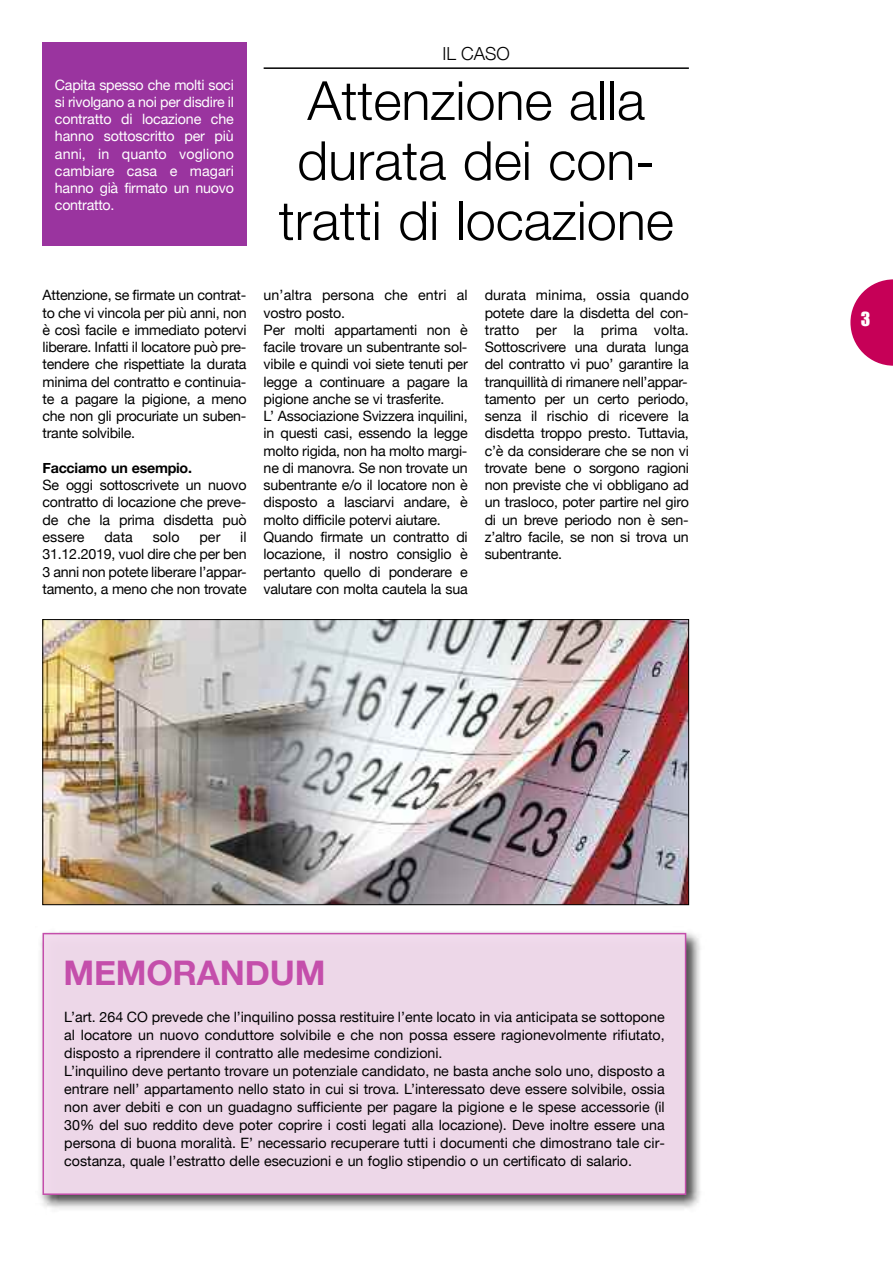
<style>
.page{position:relative;width:893px;height:1263px;background:#fff}
.page>*{position:absolute;margin:0;border:0;box-sizing:border-box;transform-origin:0 0}
.t1{font:300 54px/60px "Helvetica Neue";color:#000;text-align:center}
.t2{font:700 33.9px "Helvetica Neue";letter-spacing:-.005em;color:#c44eab}
.t3{font:300 18px "Helvetica Neue";color:#000}
.t4{font:18px "Impact";color:#fff}
.t5{font:14.25px/17.2px "Helvetica Neue";color:#000;text-align:justify}
.t6{font:14.25px/17.2px "Helvetica Neue";letter-spacing:-.015em;color:#fff;text-align:justify}
.t7{font:700 14.25px "Helvetica Neue";letter-spacing:-.015em;color:#000}
</style>
<div class="page">
<svg style="left:850px;top:279px;width:43px;height:87px"></svg>
<hr style="left:264px;top:67px;width:425px;height:2px;background:#000">
<div style="left:43px;top:43px;width:204px;height:203px;background:#9a349f"></div>
<img style="left:45px;top:621px;width:642px;height:282px">
<div style="left:43px;top:619px;width:646px;height:286px;border:1px solid #000"></div>
<img style="left:40px;top:931px;width:660px;height:278px">
<div style="left:44px;top:934px;width:641px;height:259px;background:#f3dcee"></div>
<div style="left:43px;top:933px;width:643px;height:262px;border:2px solid #c44eab"></div>
<p class="t6" style="left:55px;top:76px;width:180px">Capita spesso che molti soci si rivolgano a noi per disdire il contratto di locazione che hanno sottoscritto per più anni, in quanto vogliono cambiare casa e magari hanno già firmato un nuovo contratto.</p>
<p class="t3" style="left:443px;top:43px;width:69px">IL CASO</p>
<h1 class="t1" style="left:279px;top:70px;width:397px">Attenzione alla durata dei con&shy;tratti di locazione</h1>
<p class="t5" style="left:43px;top:287px;width:206px">Attenzione, se firmate un contrat&shy;to che vi vincola per più anni, non è così facile e immediato potervi liberare. Infatti il locatore può pre&shy;tendere che rispettiate la durata minima del contratto e continuia&shy;te a pagare la pigione, a meno che non gli procuriate un suben&shy;trante solvibile.</p>
<p class="t7" style="left:43px;top:459px;width:151px">Facciamo un esempio.</p>
<p class="t5" style="left:43px;top:476px;width:206px">Se oggi sottoscrivete un nuovo contratto di locazione che preve&shy;de che la prima disdetta può essere</p>
<p class="t5" style="left:43px;top:528px;width:206px;text-indent:198px">il 31.12.2019, vuol dire che per ben 3 anni non potete liberare l’appar&shy;tamento, a meno che non trovate</p>
<p class="t5" style="left:104px;top:528px;width:30px">data</p>
<p class="t5" style="left:153px;top:528px;width:28px">solo</p>
<p class="t5" style="left:199px;top:528px;width:23px">per</p>
<p class="t5" style="left:264px;top:287px;width:206px;text-align:left">un’altra persona che entri al vostro posto.<br>Per molti appartamenti non è facile trovare un subentrante sol&shy;vibile e quindi voi siete tenuti per legge a continuare a pagare la pigione anche se vi trasferite.<br>L’ Associazione Svizzera inquilini, in questi casi, essendo la legge molto rigida, non ha molto margi&shy;ne di manovra. Se non trovate un subentrante e/o il locatore non è disposto a lasciarvi andare, è molto difficile potervi aiutare.<br>Quando firmate un contratto di locazione, il nostro consiglio è pertanto quello di ponderare e valutare con molta cautela la sua</p>
<p class="t5" style="left:485px;top:287px;width:206px">durata minima, ossia quando potete dare la disdetta del con&shy;tratto per la prima volta.<br>Sottoscrivere una durata lunga del contratto vi puo’ garantire la tranquillità di rimanere nell’appar&shy;tamento per un certo periodo, senza il rischio di ricevere la disdetta troppo presto. Tuttavia, c’è da considerare che se non vi trovate bene o sorgono ragioni non previste che vi obbligano ad un trasloco, poter partire nel giro di un breve periodo non è sen&shy;z’altro facile, se non si trova un subentrante.</p>
<h2 class="t2" style="left:63px;top:952px;width:264px">MEMORANDUM</h2>
<p class="t5" style="left:64px;top:1008px;width:602px;line-height:18px;text-align:left">L’art. 264 CO prevede che l’inquilino possa restituire l’ente locato in via anticipata se sottopone al locatore un nuovo conduttore solvibile e che non possa essere ragionevolmente rifiutato, disposto a riprendere il contratto alle medesime condizioni.<br>L’inquilino deve pertanto trovare un potenziale candidato, ne basta anche solo uno, disposto a entrare nell’ appartamento nello stato in cui si trova. L’interessato deve essere solvibile, ossia non aver debiti e con un guadagno sufficiente per pagare la pigione e le spese accessorie (il 30% del suo reddito deve poter coprire i costi legati alla locazione). Deve inoltre essere una persona di buona moralità. E’ necessario recuperare tutti i documenti che dimostrano tale cir&shy;costanza, quale l’estratto delle esecuzioni e un foglio stipendio o un certificato di salario.</p>
<p class="t4" style="left:861px;top:310px;width:11px">3</p>
</div>
